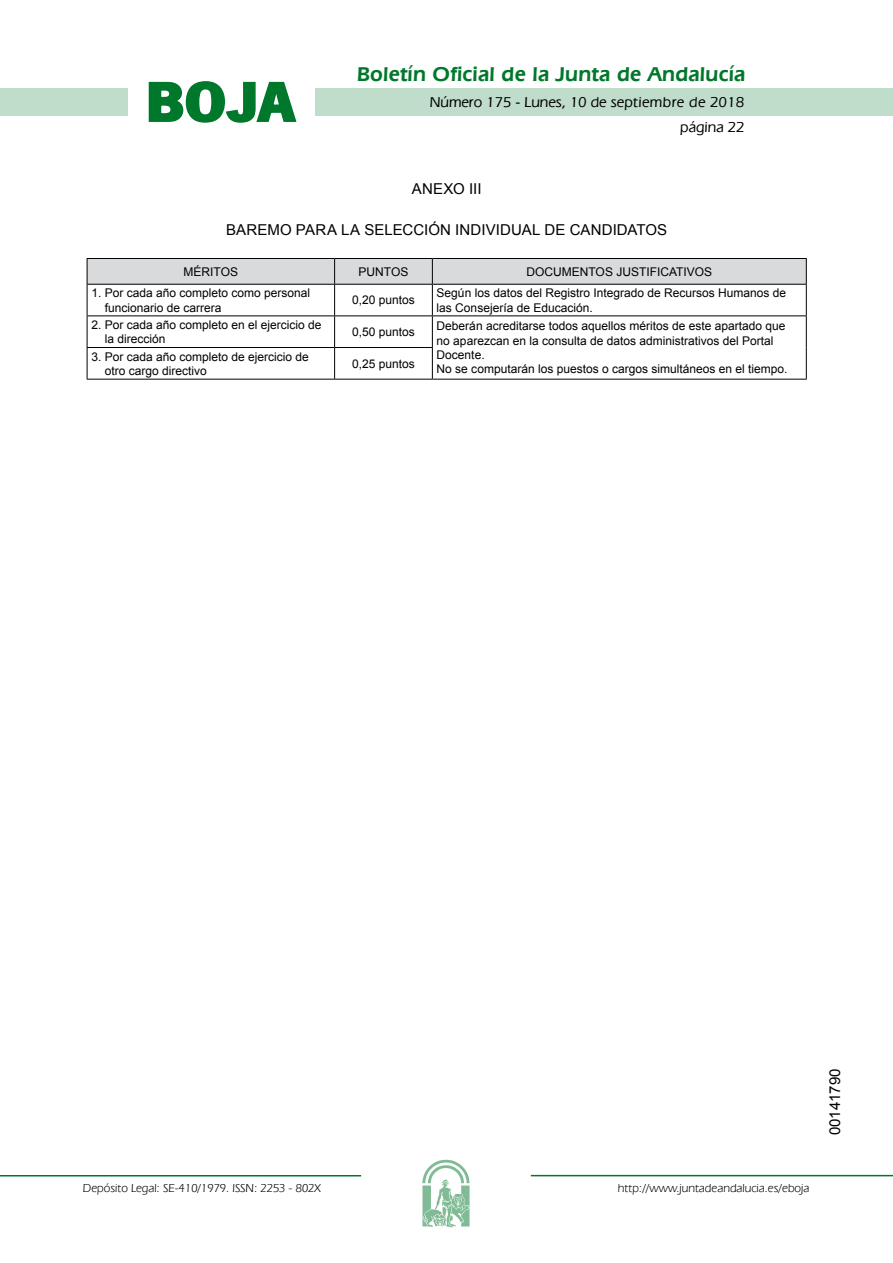
<style>
.page{position:relative;width:893px;height:1263px;background:#fff}
.page>*{position:absolute;margin:0;border:0;box-sizing:border-box;transform-origin:0 0}
.t1{font:700 57.75px "News Got T";color:#00782c;scale:1.14 1}
.t2{font:600 21px "Eras IT Cby BT";letter-spacing:.01em;color:#00782c}
.t3{font:15px "Arial";color:#000}
.t4{font:500 15px/24.5px "Eras IT Cby BT";color:#000;text-align:right}
.t5{font:12px/14.4px "Arial";color:#000}
.t6{font:12px "Eras IT Cby BT";color:#000}
</style>
<div class="page">
<div style="left:315px;top:88px;width:577px;height:28px;background:#bfddca"></div>
<div style="left:0;top:88px;width:128px;height:28px;background:#bfddca"></div>
<hr style="left:0;top:1175px;width:361px;height:2px;background:#00782c">
<svg style="left:422px;top:1159px;width:47px;height:68px"></svg>
<hr style="left:531px;top:1175px;width:361px;height:1px;background:#00782c">
<svg style="left:148px;top:81px;width:149px;height:42px"></svg>
<svg style="left:87px;top:258px;width:719px;height:26px"></svg>
<hr style="left:87px;top:284px;width:247px;height:1px;background:#000">
<hr style="left:87px;top:285px;width:1px;height:31px;background:#000">
<hr style="left:334px;top:284px;width:98px;height:1px;background:#000">
<hr style="left:334px;top:285px;width:1px;height:31px;background:#000">
<hr style="left:432px;top:284px;width:374px;height:1px;background:#000">
<hr style="left:432px;top:285px;width:1px;height:31px;background:#000">
<hr style="left:805px;top:285px;width:1px;height:31px;background:#000">
<hr style="left:87px;top:316px;width:247px;height:1px;background:#000">
<hr style="left:87px;top:316px;width:1px;height:31px;background:#000">
<hr style="left:334px;top:316px;width:98px;height:1px;background:#000">
<hr style="left:334px;top:316px;width:1px;height:31px;background:#000">
<hr style="left:432px;top:316px;width:374px;height:1px;background:#000">
<hr style="left:432px;top:316px;width:1px;height:31px;background:#000">
<hr style="left:805px;top:316px;width:1px;height:32px;background:#000">
<hr style="left:87px;top:347px;width:247px;height:1px;background:#000">
<hr style="left:87px;top:348px;width:1px;height:31px;background:#000">
<hr style="left:334px;top:347px;width:99px;height:1px;background:#000">
<hr style="left:334px;top:348px;width:1px;height:31px;background:#000">
<hr style="left:432px;top:348px;width:1px;height:31px;background:#000">
<hr style="left:805px;top:348px;width:1px;height:31px;background:#000">
<hr style="left:87px;top:379px;width:247px;height:1px;background:#000">
<hr style="left:334px;top:379px;width:98px;height:1px;background:#000">
<hr style="left:432px;top:379px;width:374px;height:1px;background:#000">
<h1 class="t1" style="left:145px;top:68px;width:133px">BOJA</h1>
<h2 class="t2" style="left:357px;top:62px;width:390px">Boletín Oficial de la Junta de Andalucía</h2>
<p class="t4" style="left:430px;top:90px;width:316px">Número 175 - Lunes, 10 de septiembre de 2018 página 22</p>
<p class="t3" style="left:412px;top:179px;width:71px">ANEXO III</p>
<p class="t3" style="left:226px;top:220px;width:22px">Baremo</p>
<p class="t3" style="left:296px;top:220px;width:11px">para</p>
<p class="t3" style="left:341px;top:220px;width:34px">la selección</p>
<p class="t3" style="left:455px;top:220px;width:10px">individual</p>
<p class="t3" style="left:544px;top:220px;width:36px">de candidatos</p>
<p class="t5" style="left:184px;top:264px;width:56px">MÉRITOS</p>
<p class="t5" style="left:358px;top:264px;width:51px">PUNTOS</p>
<p class="t5" style="left:526px;top:264px;width:187px">DOCUMENTOS JUSTIFICATIVOS</p>
<p class="t5" style="left:105px;top:286px;width:207px;text-indent:-13px">1. Por cada año completo como personal funcionario de carrera</p>
<p class="t5" style="left:352px;top:293px;width:64px">0,20 puntos</p>
<p class="t5" style="left:436px;top:286px;width:351px">Según los datos del Registro Integrado de Recursos Humanos de las Consejería de Educación.</p>
<p class="t5" style="left:105px;top:318px;width:218px;text-indent:-13px">2. Por cada año completo en el ejercicio de la dirección</p>
<p class="t5" style="left:352px;top:325px;width:64px">0,50 puntos</p>
<p class="t5" style="left:436px;top:319px;width:352px">Deberán acreditarse todos aquellos méritos de este apartado que no aparezcan en la consulta de datos administrativos del Portal Docente.<br>No se computarán los puestos o cargos simultáneos en el tiempo.</p>
<p class="t5" style="left:105px;top:349px;width:206px;text-indent:-13px">3. Por cada año completo de ejercicio de otro cargo directivo</p>
<p class="t5" style="left:352px;top:356px;width:64px">0,25 puntos</p>
<p class="t6" style="left:83px;top:1181px;width:239px">Depósito Legal: SE-410/1979. ISSN: 2253 - 802X</p>
<p class="t6" style="left:618px;top:1181px;width:193px">http://www.juntadeandalucia.es/eboja</p>
<p class="t3" style="left:825px;top:1135px;width:68px;rotate:-90deg">00141790</p>
</div>
